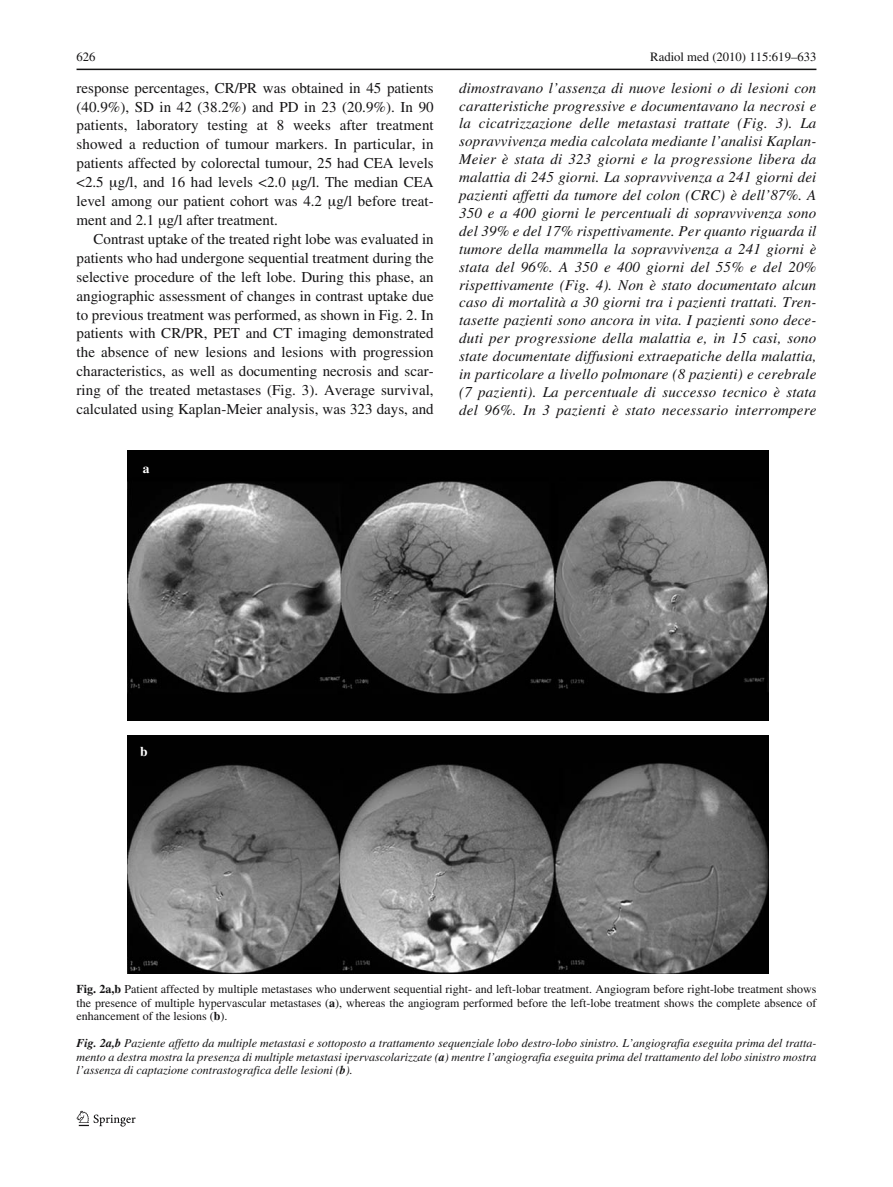
<style>
.page{position:relative;width:893px;height:1187px;background:#fff}
.page>*{position:absolute;margin:0;border:0;box-sizing:border-box;transform-origin:0 0}
.t1{font:italic 15px/17.9px "Times";letter-spacing:.015em;color:#141314;text-align:justify}
.t2{font:15px/18.9px "Times";color:#141314;text-align:justify}
.t3{font:700 13.5px "Times";color:#fff}
.t4{font:12.75px "Times";color:#141314}
.t5{font:italic 12px/13.5px "Times";color:#141314;text-align:justify}
.t6{font:12px/13.5px "Times";color:#141314;text-align:justify}
.s1{font-weight:700}
</style>
<div class="page">
<hr style="left:77px;top:69px;width:739px;height:1px;background:#141314">
<div style="left:77px;top:1109px;width:59px;height:20px;background:linear-gradient(to right,#fff,#fff)"></div>
<svg style="left:77px;top:1110px;width:59px;height:16px"></svg>
<img style="left:128px;top:450px;width:641px;height:270px">
<img style="left:128px;top:735px;width:641px;height:238px">
<p class="t4" style="left:77px;top:52px;width:21px">626</p>
<p class="t4" style="left:650px;top:52px;width:168px">Radiol med (2010) 115:619–633</p>
<p class="t2" style="left:77px;top:80px;width:359px">response percentages, CR/PR was obtained in 45 patients (40.9%), SD in 42 (38.2%) and PD in 23 (20.9%). In 90 patients, laboratory testing at 8 weeks after treatment showed a reduction of tumour markers. In particular, in patients affected by colorectal tumour, 25 had CEA levels &lt;2.5 g/l, and 16 had levels &lt;2.0 g/l. The median CEA level among our patient cohort was 4.2 g/l before treat&shy;ment and 2.1 g/l after treatment.</p>
<p class="t2" style="left:77px;top:231px;width:359px;text-indent:17px">Contrast uptake of the treated right lobe was evaluated in patients who had undergone sequential treatment during the selective procedure of the left lobe. During this phase, an angiographic assessment of changes in contrast uptake due to previous treatment was performed, as shown in Fig. 2. In patients with CR/PR, PET and CT imaging demonstrated the absence of new lesions and lesions with progression characteristics, as well as documenting necrosis and scar&shy;ring of the treated metastases (Fig. 3). Average survival, calculated using Kaplan-Meier analysis, was 323 days, and</p>
<p class="t3" style="left:143px;top:463px;width:8px">a</p>
<p class="t1" style="left:459px;top:80px;width:359px">dimostravano l’assenza di nuove lesioni o di lesioni con caratteristiche progressive e documentavano la necrosi e la cicatrizzazione delle metastasi trattate (Fig. 3). La sopravvivenza media calcolata mediante l’analisi Kaplan-Meier è stata di 323 giorni e la progressione libera da malattia di 245 giorni. La sopravvivenza a 241 giorni dei pazienti affetti da tumore del colon (CRC) è dell’87%. A 350 e a 400 giorni le percentuali di sopravvivenza sono del 39% e del 17% rispettivamente. Per quanto riguarda il tumore della mammella la sopravvivenza a 241 giorni è stata del 96%. A 350 e 400 giorni del 55% e del 20% rispettivamente (Fig. 4). Non è stato documentato alcun caso di mortalità a 30 giorni tra i pazienti trattati. Tren&shy;tasette pazienti sono ancora in vita. I pazienti sono dece&shy;duti per progressione della malattia e, in 15 casi, sono state documentate diffusioni extraepatiche della malattia, in particolare a livello polmonare (8 pazienti) e cerebrale (7 pazienti). La percentuale di successo tecnico è stata del 96%. In 3 pazienti è stato necessario interrompere</p>
<p class="t3" style="left:140px;top:746px;width:9px">b</p>
<p class="t6" style="left:77px;top:983px;width:741px"><span class="s1">Fig. 2a,b</span> Patient affected by multiple metastases who underwent sequential right- and left-lobar treatment. Angiogram before right-lobe treatment shows the presence of multiple hypervascular metastases (<span class="s1">a</span>), whereas the angiogram performed before the left-lobe treatment shows the complete absence of enhancement of the lesions (<span class="s1">b</span>).</p>
<p class="t5" style="left:77px;top:1037px;width:741px"><span class="s1">Fig. 2a,b</span> Paziente affetto da multiple metastasi e sottoposto a trattamento sequenziale lobo destro-lobo sinistro. L’angiografia eseguita prima del tratta&shy;mento a destra mostra la presenza di multiple metastasi ipervascolarizzate (<span class="s1">a</span>) mentre l’angiografia eseguita prima del trattamento del lobo sinistro mostra l’assenza di captazione contrastografica delle lesioni (<span class="s1">b</span>).</p>
</div>
